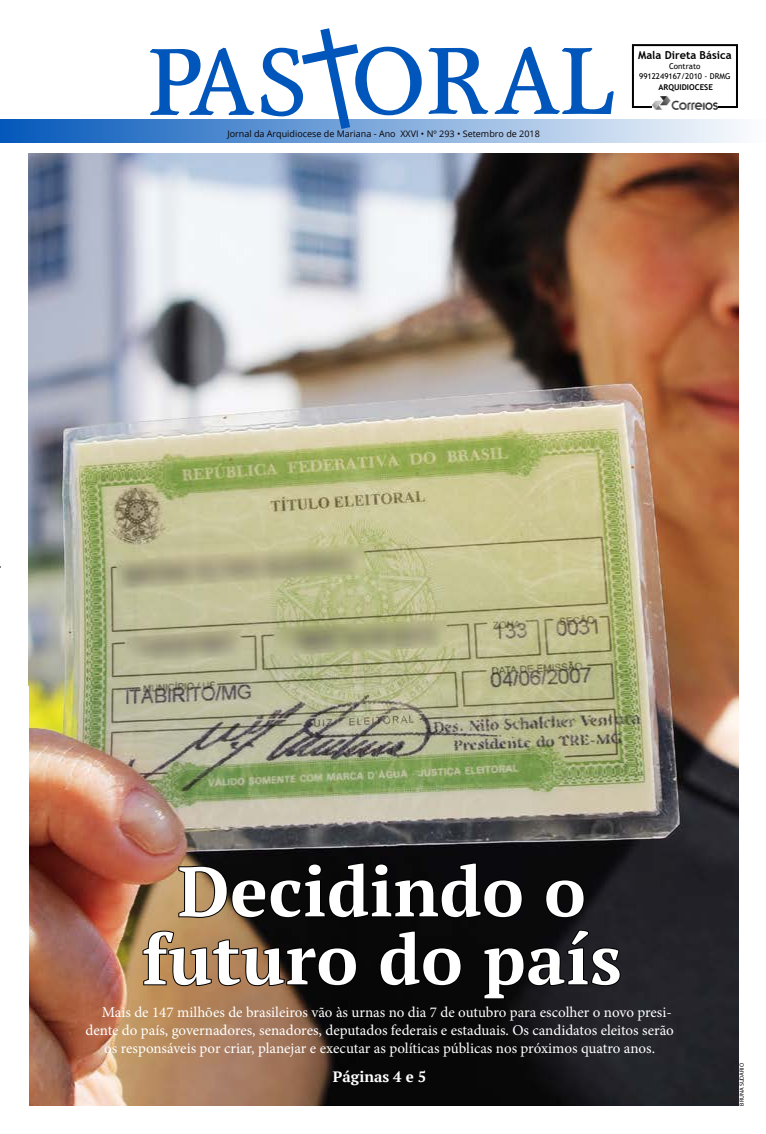
<style>
.page{position:relative;width:766px;height:1134px;background:#fff}
.page>*{position:absolute;margin:0;border:0;box-sizing:border-box;transform-origin:0 0}
.t1{font:95px "Steward Cond";color:#0056ba;scale:1.25 1}
.t2{font:700 70px/68px "PT Serif";letter-spacing:.01em;color:#fff;text-align:center}
.t3{font:15px "Minion Pro";color:#fff}
.t4{font:700 15px "PT Serif";color:#fff}
.t5{font:700 11px "Trebuchet MS";color:#000}
.t6{font:9px "Open Sans";color:#090305}
.t7{font:8px/9.6px "Trebuchet MS";color:#000;text-align:center}
.t8{font:700 8px "Trebuchet MS";color:#000}
.t9{font:6px "Myriad Pro";color:#000}
</style>
<div class="page">
<img style="left:29px;top:153px;width:709px;height:953px">
<div style="left:0;top:119px;width:765px;height:23px;background:linear-gradient(to right,#0458bb,#fcfdfe)"></div>
<svg style="left:302px;top:28px;width:56px;height:101px"></svg>
<div style="left:631px;top:44px;width:106px;height:64px;border:2px solid #000"></div>
<img style="left:652px;top:96px;width:64px;height:14px">
<svg style="left:177px;top:862px;width:346px;height:57px;background:#191511"></svg>
<svg style="left:544px;top:878px;width:41px;height:41px;background:#080708"></svg>
<svg style="left:141px;top:929px;width:217px;height:58px;background:#5b452e"></svg>
<div style="left:378px;top:930px;width:84px;height:57px;background:#080808"></div>
<svg style="left:482px;top:929px;width:139px;height:71px;background:#121215"></svg>
<h1 class="t1" style="left:351px;top:23px;width:210px">ORAL</h1>
<p class="t6" style="left:227px;top:128px;width:314px">Jornal da Arquidiocese de Mariana - Ano XXVI • Nº 293 • Setembro de 2018</p>
<h1 class="t1" style="left:147px;top:24px;width:129px">PAS</h1>
<p class="t5" style="left:638px;top:48px;width:95px">Mala Direta Básica</p>
<p class="t7" style="left:639px;top:61px;width:93px">Contrato<br>9912249167/2010 - DRMG</p>
<p class="t8" style="left:658px;top:82px;width:56px">ARQUIDIOCESE</p>
<h2 class="t2" style="left:142px;top:856px;width:481px">Decidindo o futuro do país</h2>
<p class="t3" style="left:102px;top:1002px;width:571px">Mais de 147 milhões de brasileiros vão às urnas no dia 7 de outubro para escolher o novo presi-</p>
<p class="t3" style="left:85px;top:1020px;width:589px">dente do país, governadores, senadores, deputados federais e estaduais. Os candidatos eleitos serão</p>
<p class="t3" style="left:104px;top:1038px;width:552px">os responsáveis por criar, planejar e executar as políticas públicas nos próximos quatro anos.</p>
<p class="t4" style="left:333px;top:1066px;width:95px">Páginas 4 e 5</p>
<p class="t9" style="left:737px;top:1106px;width:44px;rotate:-90deg">BRUNA SUDÁRIO</p>
</div>
